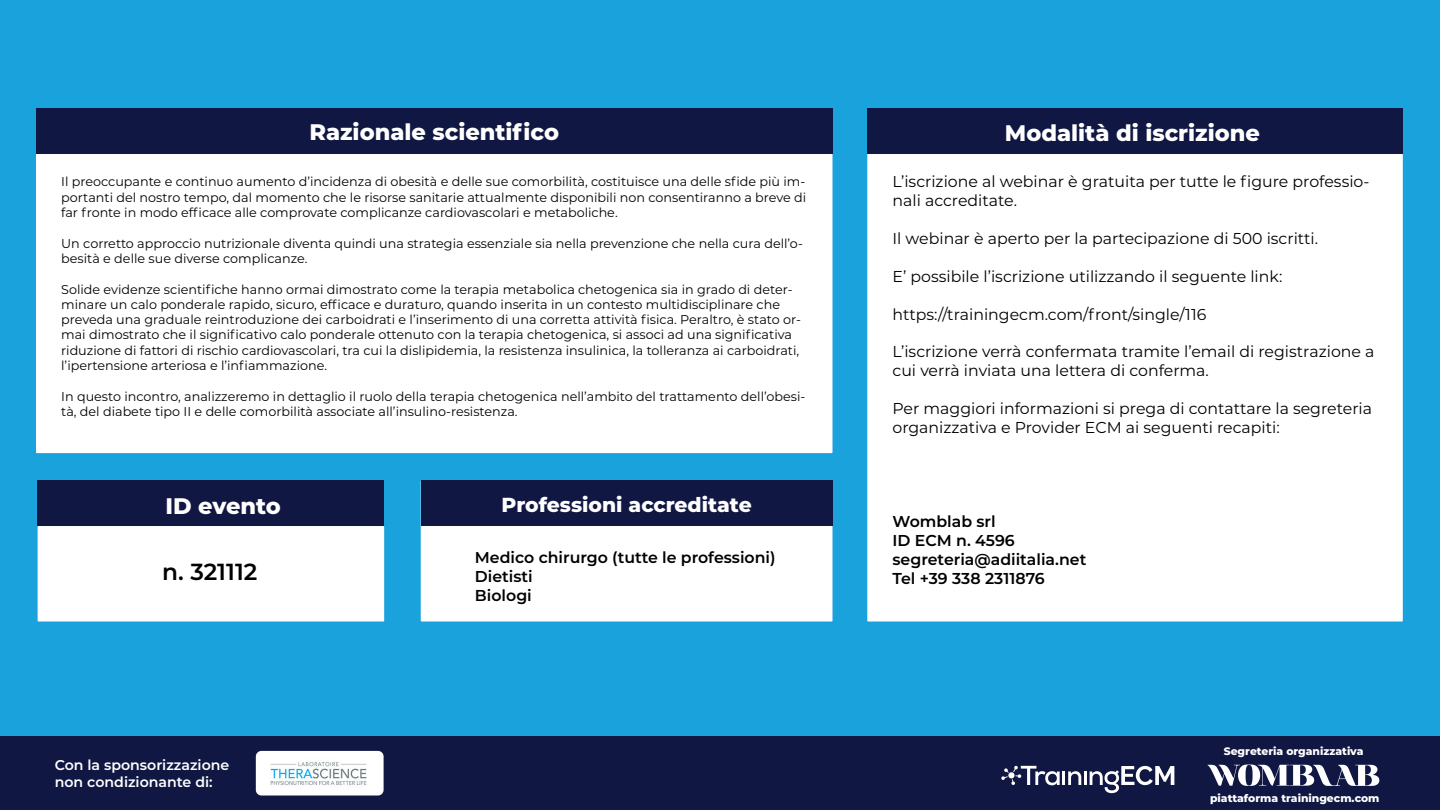
<style>
.page{position:relative;width:1440px;height:810px;background:#1aa2dc}
.page>*{position:absolute;margin:0;border:0;box-sizing:border-box;transform-origin:0 0}
.t1{font:600 23.25px "Montserrat";color:#000}
.t2{font:800 22.5px "Montserrat";color:#fff}
.t3{font:800 20.33px "Montserrat";color:#fff}
.t4{font:15.75px/18.9px "Montserrat";color:#000}
.t5{font:600 15.75px "Montserrat";color:#000}
.t6{font:600 14.17px "Montserrat";color:#fff}
.t7{font:12.75px/15.3px "Montserrat";color:#000}
.t8{font:800 10.73px "Montserrat";color:#fff}
</style>
<div class="page">
<div style="left:36px;top:131px;width:796px;height:322px;background:#fff"></div>
<div style="left:867px;top:153px;width:536px;height:469px;background:#fff;border:2px solid #fff"></div>
<div style="left:38px;top:526px;width:346px;height:96px;background:#fff;border:2px solid #fff"></div>
<div style="left:36px;top:108px;width:796px;height:46px;background:#101743"></div>
<div style="left:867px;top:108px;width:536px;height:45px;background:#101743"></div>
<div style="left:38px;top:480px;width:346px;height:46px;background:#101743"></div>
<div style="left:0;top:736px;width:1440px;height:74px;background:#101743"></div>
<div style="left:256px;top:751px;width:128px;height:45px;background:#fff;border-radius:6px"></div>
<img style="left:271px;top:762px;width:95px;height:24px">
<hr style="left:1084px;top:771px;width:3px;height:14px;background:#fff">
<svg style="left:1090px;top:766px;width:84px;height:27px"></svg>
<svg style="left:1001px;top:766px;width:80px;height:19px"></svg>
<div style="left:1008px;top:772px;width:7px;height:6px;background:#fff;border-radius:50%"></div>
<svg style="left:1208px;top:765px;width:171px;height:21px"></svg>
<div style="left:421px;top:481px;width:411px;height:141px;background:#fff;border:2px solid #fff"></div>
<div style="left:421px;top:481px;width:411px;height:45px;background:#101743"></div>
<p class="t2" style="left:309px;top:116px;width:251px">Razionale scientifico</p>
<p class="t7" style="left:61px;top:174px;width:747px;text-align:justify">Il preoccupante e continuo aumento d’incidenza di obesità e delle sue comorbilità, costituisce una delle sfide più im&shy;portanti del nostro tempo, dal momento che le risorse sanitarie attualmente disponibili non consentiranno a breve di far fronte in modo efficace alle comprovate complicanze cardiovascolari e metaboliche.</p>
<p class="t7" style="left:61px;top:235px;width:743px">Un corretto approccio nutrizionale diventa quindi una strategia essenziale sia nella prevenzione che nella cura dell’o&shy;besità e delle sue diverse complicanze.</p>
<p class="t7" style="left:61px;top:281px;width:741px">Solide evidenze scientifiche hanno ormai dimostrato come la terapia metabolica chetogenica sia in grado di deter&shy;minare un calo ponderale rapido, sicuro, efficace e duraturo, quando inserita in un contesto multidisciplinare che preveda una graduale reintroduzione dei carboidrati e l’inserimento di una corretta attività fisica. Peraltro, è stato or&shy;mai dimostrato che il significativo calo ponderale ottenuto con la terapia chetogenica, si associ ad una significativa riduzione di fattori di rischio cardiovascolari, tra cui la dislipidemia, la resistenza insulinica, la tolleranza ai carboidrati, l’ipertensione arteriosa e l’infiammazione.</p>
<p class="t7" style="left:61px;top:388px;width:746px">In questo incontro, analizzeremo in dettaglio il ruolo della terapia chetogenica nell’ambito del trattamento dell’obesi&shy;tà, del diabete tipo II e delle comorbilità associate all’insulino-resistenza.</p>
<p class="t2" style="left:165px;top:489px;width:117px">ID evento</p>
<p class="t1" style="left:162px;top:555px;width:97px">n. 321112</p>
<p class="t6" style="left:55px;top:755px;width:176px">Con la sponsorizzazione</p>
<p class="t6" style="left:55px;top:772px;width:159px">non condizionante di:</p>
<p class="t3" style="left:502px;top:489px;width:252px">Professioni accreditate</p>
<p class="t5" style="left:475px;top:546px;width:302px">Medico chirurgo (tutte le professioni)</p>
<p class="t5" style="left:475px;top:565px;width:59px">Dietisti</p>
<p class="t5" style="left:475px;top:584px;width:58px">Biologi</p>
<p class="t2" style="left:1005px;top:116px;width:257px">Modalità di iscrizione</p>
<p class="t4" style="left:893px;top:172px;width:479px">L’iscrizione al webinar è gratuita per tutte le figure professio&shy;nali accreditate.</p>
<p class="t4" style="left:893px;top:228px;width:427px">Il webinar è aperto per la partecipazione di 500 iscritti.</p>
<p class="t4" style="left:893px;top:266px;width:391px">E’ possibile l’iscrizione utilizzando il seguente link:</p>
<p class="t4" style="left:893px;top:304px;width:315px">https://trainingecm.com/front/single/116</p>
<p class="t4" style="left:893px;top:342px;width:484px">L’iscrizione verrà confermata tramite l’email di registrazione a cui verrà inviata una lettera di conferma.</p>
<p class="t4" style="left:893px;top:398px;width:481px">Per maggiori informazioni si prega di contattare la segreteria organizzativa e Provider ECM ai seguenti recapiti:</p>
<p class="t5" style="left:893px;top:511px;width:105px">Womblab srl</p>
<p class="t5" style="left:893px;top:530px;width:124px">ID ECM n. 4596</p>
<p class="t5" style="left:893px;top:548px;width:195px">segreteria@adiitalia.net</p>
<p class="t5" style="left:893px;top:567px;width:154px">Tel +39 338 2311876</p>
<p class="t8" style="left:1224px;top:743px;width:141px">Segreteria organizzativa</p>
<p class="t8" style="left:1210px;top:790px;width:171px">piattaforma trainingecm.com</p>
</div>
